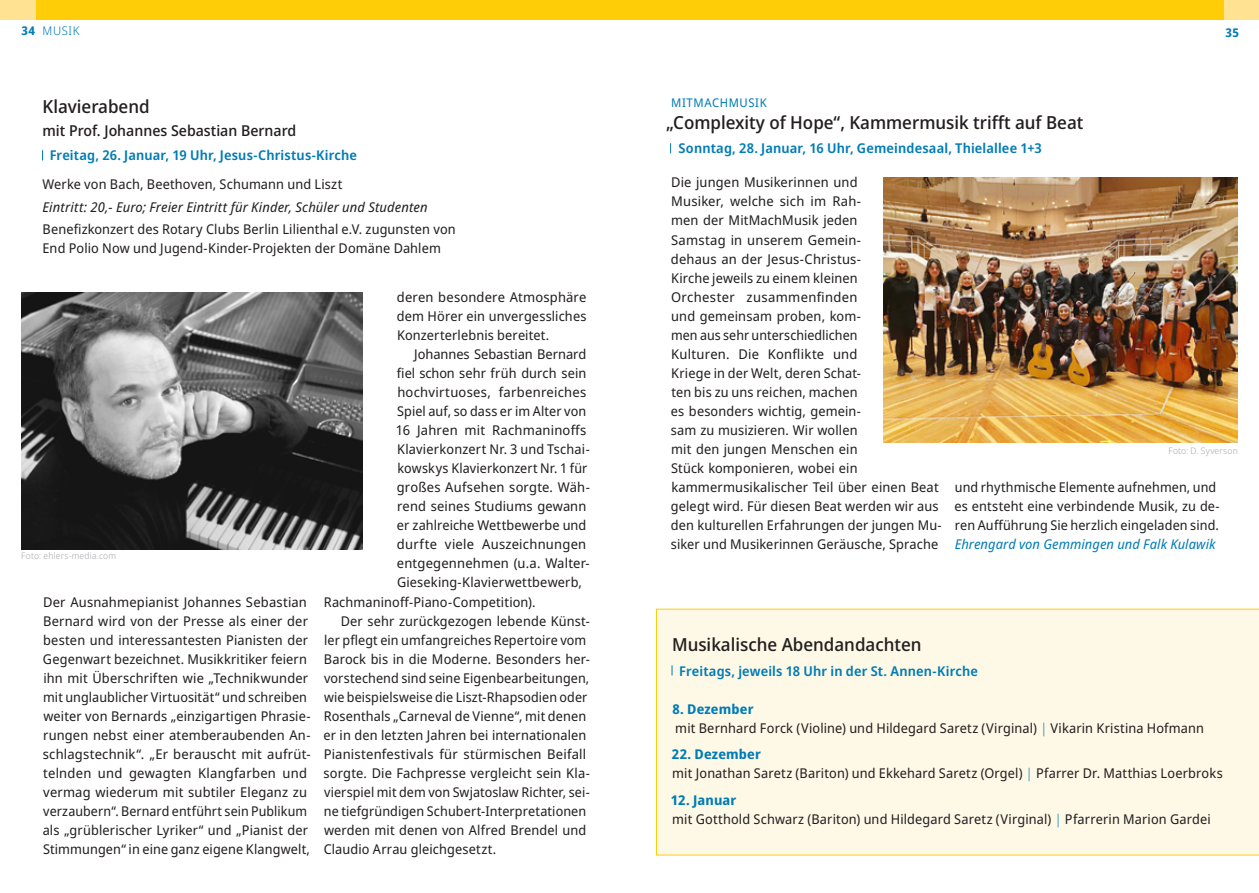
<style>
.page{position:relative;width:1259px;height:893px;background:#fff}
.page>*{position:absolute;margin:0;border:0;box-sizing:border-box;transform-origin:0 0}
.ÜberschirftKlein{font:500 18px "Noto Sans Display";color:#231f20}
.ÜberschirftKlein10Pt{font:500 15px "Noto Sans Display";color:#231f20}
.Fließt{font:13.5px/19px "Noto Sans Display";letter-spacing:.01em;color:#231f20}
.Fließtext_Einzug{font:13.5px/19px "Noto Sans Display";letter-spacing:.01em;color:#231f20}
.Zeit_Ort{font:600 13.5px "Noto Sans Display";letter-spacing:.01em;color:#007cb6}
.Fließt-2{font:italic 13.5px "Noto Sans Display";letter-spacing:.015em;color:#231f20}
.Autoren{font:italic 13.5px "Noto Sans Display";letter-spacing:.01em;color:#007cb6}
.Dachzeile{font:12px "Noto Sans Display";letter-spacing:.05em;color:#007cb6}
.Rubrik{font:300 12px "Noto Sans Display";letter-spacing:.05em;color:#007cb6}
.t1{font:700 12px "Noto Sans Display";color:#007cb6}
.Quellen{font:300 9px "Noto Sans Display";letter-spacing:.025em;color:#a8a9ad}
.s1{font-weight:700}
.s2{font-weight:700;color:#007cb6}
.s3{font-weight:300;color:#007cb6}
</style>
<div class="page">
<img style="left:883px;top:178px;width:354px;height:264px">
<div style="left:656px;top:609px;width:603px;height:246px;background:#fef9e7"></div>
<div style="left:34px;top:0;width:1191px;height:19px;background:#fecd08"></div>
<div style="left:0;top:0;width:35px;height:19px;background:#ffe393"></div>
<div style="left:1225px;top:0;width:34px;height:19px;background:#ffe393"></div>
<img style="left:21px;top:293px;width:341px;height:257px">
<p class="Rubrik" style="left:21px;top:22px;width:59px"><span class="s1">34</span> MUSIK</p>
<p class="t1" style="left:1225px;top:24px;width:15px">35</p>
<p class="ÜberschirftKlein" style="left:43px;top:94px;width:109px">Klavierabend</p>
<p class="ÜberschirftKlein10Pt" style="left:43px;top:120px;width:255px">mit Prof. Johannes Sebastian Bernard</p>
<p class="Zeit_Ort" style="left:50px;top:146px;width:309px">Freitag, 26. Januar, 19 Uhr, Jesus-Christus-Kirche</p>
<p class="Fließt" style="left:43px;top:175px;width:301px">Werke von Bach, Beethoven, Schumann und Liszt</p>
<p class="Fließt-2" style="left:43px;top:197px;width:387px">Eintritt: 20,- Euro; Freier Eintritt für Kinder, Schüler und Studenten</p>
<p class="Fließt" style="left:43px;top:220px;width:415px">Benefizkonzert des Rotary Clubs Berlin Lilienthal e.V. zugunsten von<br>End Polio Now und Jugend-Kinder-Projekten der Domäne Dahlem</p>
<p class="Quellen" style="left:21px;top:550px;width:96px">Foto: ehlers-media.com</p>
<p class="Fließt" style="left:43px;top:592px;width:269px">Der Ausnahmepianist Johannes Sebastian Bernard wird von der Presse als einer der besten und interessantesten Pianisten der Gegenwart bezeichnet. Musikkritiker feiern ihn mit Überschriften wie „Technikwunder mit unglaublicher Virtuosität“ und schreiben weiter von Bernards „einzigartigen Phrasie&shy;rungen nebst einer atemberaubenden An&shy;schlagstechnik“. „Er berauscht mit aufrüt&shy;telnden und gewagten Klangfarben und vermag wiederum mit subtiler Eleganz zu verzaubern“. Bernard entführt sein Publikum als „grüblerischer Lyriker“ und „Pianist der Stimmungen“ in eine ganz eigene Klangwelt,</p>
<p class="Fließt" style="left:397px;top:288px;width:191px;text-align:justify">deren besondere Atmosphäre dem Hörer ein unvergessliches Konzerterlebnis bereitet.</p>
<p class="Fließtext_Einzug" style="left:414px;top:345px;width:174px">Johannes Sebastian Bernard</p>
<p class="Fließtext_Einzug" style="left:397px;top:364px;width:191px">fiel schon sehr früh durch sein</p>
<p class="Fließtext_Einzug" style="left:397px;top:383px;width:191px">hochvirtuoses, farbenreiches</p>
<p class="Fließtext_Einzug" style="left:397px;top:402px;width:191px">Spiel auf, so dass er im Alter von</p>
<p class="Fließtext_Einzug" style="left:396px;top:421px;width:192px">16 Jahren mit Rachmaninoffs</p>
<p class="Fließtext_Einzug" style="left:397px;top:440px;width:194px">Klavierkonzert Nr. 3 und Tschai-</p>
<p class="Fließtext_Einzug" style="left:397px;top:459px;width:191px">kowskys Klavierkonzert Nr. 1 für</p>
<p class="Fließtext_Einzug" style="left:397px;top:478px;width:194px">großes Aufsehen sorgte. Wäh-</p>
<p class="Fließtext_Einzug" style="left:397px;top:497px;width:191px">rend seines Studiums gewann</p>
<p class="Fließtext_Einzug" style="left:397px;top:516px;width:191px">er zahlreiche Wettbewerbe und</p>
<p class="Fließtext_Einzug" style="left:397px;top:535px;width:191px">durfte viele Auszeichnungen</p>
<p class="Fließtext_Einzug" style="left:397px;top:554px;width:194px">entgegennehmen (u.a. Walter-</p>
<p class="Fließtext_Einzug" style="left:397px;top:573px;width:186px">Gieseking-Klavierwettbewerb,</p>
<p class="Fließtext_Einzug" style="left:324px;top:592px;width:213px">Rachmaninoff-Piano-Competition).</p>
<p class="Fließtext_Einzug" style="left:323px;top:611px;width:268px;text-indent:17px">Der sehr zurückgezogen lebende Künst&shy;ler pflegt ein umfangreiches Repertoire vom Barock bis in die Moderne. Besonders her&shy;vorstechend sind seine Eigenbearbeitungen, wie beispielsweise die Liszt-Rhapsodien oder Rosenthals „Carneval de Vienne“, mit denen er in den letzten Jahren bei internationalen Pianistenfestivals für stürmischen Beifall sorgte. Die Fachpresse vergleicht sein Kla&shy;vierspiel mit dem von Swjatoslaw Richter, sei&shy;ne tiefgründigen Schubert-Interpretationen werden mit denen von Alfred Brendel und Claudio Arrau gleichgesetzt.</p>
<p class="Dachzeile" style="left:671px;top:94px;width:97px">MITMACHMUSIK</p>
<p class="ÜberschirftKlein" style="left:666px;top:110px;width:419px">„Complexity of Hope“, Kammermusik trifft auf Beat</p>
<p class="Zeit_Ort" style="left:678px;top:139px;width:364px">Sonntag, 28. Januar, 16 Uhr, Gemeindesaal, Thielallee 1+3</p>
<p class="Fließt" style="left:671px;top:173px;width:272px">Die jungen Musikerinnen und<br>Musiker, welche sich im Rah-<br>men der MitMachMusik jeden<br>Samstag in unserem Gemein-<br>dehaus an der Jesus-Christus-<br>Kirche jeweils zu einem kleinen<br>Orchester zusammenfinden<br>und gemeinsam proben, kom-<br>men aus sehr unterschiedlichen<br>Kulturen. Die Konflikte und<br>Kriege in der Welt, deren Schat-<br>ten bis zu uns reichen, machen<br>es besonders wichtig, gemein-<br>sam zu musizieren. Wir wollen<br>mit den jungen Menschen ein<br>Stück komponieren, wobei ein kammermusikalischer Teil über einen Beat gelegt wird. Für diesen Beat werden wir aus den kulturellen Erfahrungen der jungen Mu&shy;siker und Musikerinnen Geräusche, Sprache</p>
<p class="Quellen" style="left:1168px;top:444px;width:71px">Foto: D. Syverson</p>
<p class="Fließt" style="left:954px;top:478px;width:267px">und rhythmische Elemente aufnehmen, und es entsteht eine verbindende Musik, zu de&shy;ren Aufführung Sie herzlich eingeladen sind.</p>
<p class="Autoren" style="left:954px;top:535px;width:262px">Ehrengard von Gemmingen und Falk Kulawik</p>
<p class="ÜberschirftKlein" style="left:672px;top:632px;width:251px">Musikalische Abendandachten</p>
<p class="Zeit_Ort" style="left:679px;top:661px;width:300px">Freitags, jeweils 18 Uhr in der St. Annen-Kirche</p>
<p class="Fließt" style="left:672px;top:700px;width:533px"><span class="s2">8. Dezember<br></span>mit Bernhard Forck (Violine) und Hildegard Saretz (Virginal) <span class="s3">|</span> Vikarin Kristina Hofmann</p>
<p class="Fließt" style="left:672px;top:745px;width:552px"><span class="s2">22. Dezember<br></span>mit Jonathan Saretz (Bariton) und Ekkehard Saretz (Orgel) <span class="s3">|</span> Pfarrer Dr. Matthias Loerbroks</p>
<p class="Fließt" style="left:671px;top:790px;width:541px"><span class="s2">12. Januar<br></span>mit Gotthold Schwarz (Bariton) und Hildegard Saretz (Virginal) <span class="s3">|</span> Pfarrerin Marion Gardei</p>
</div>
